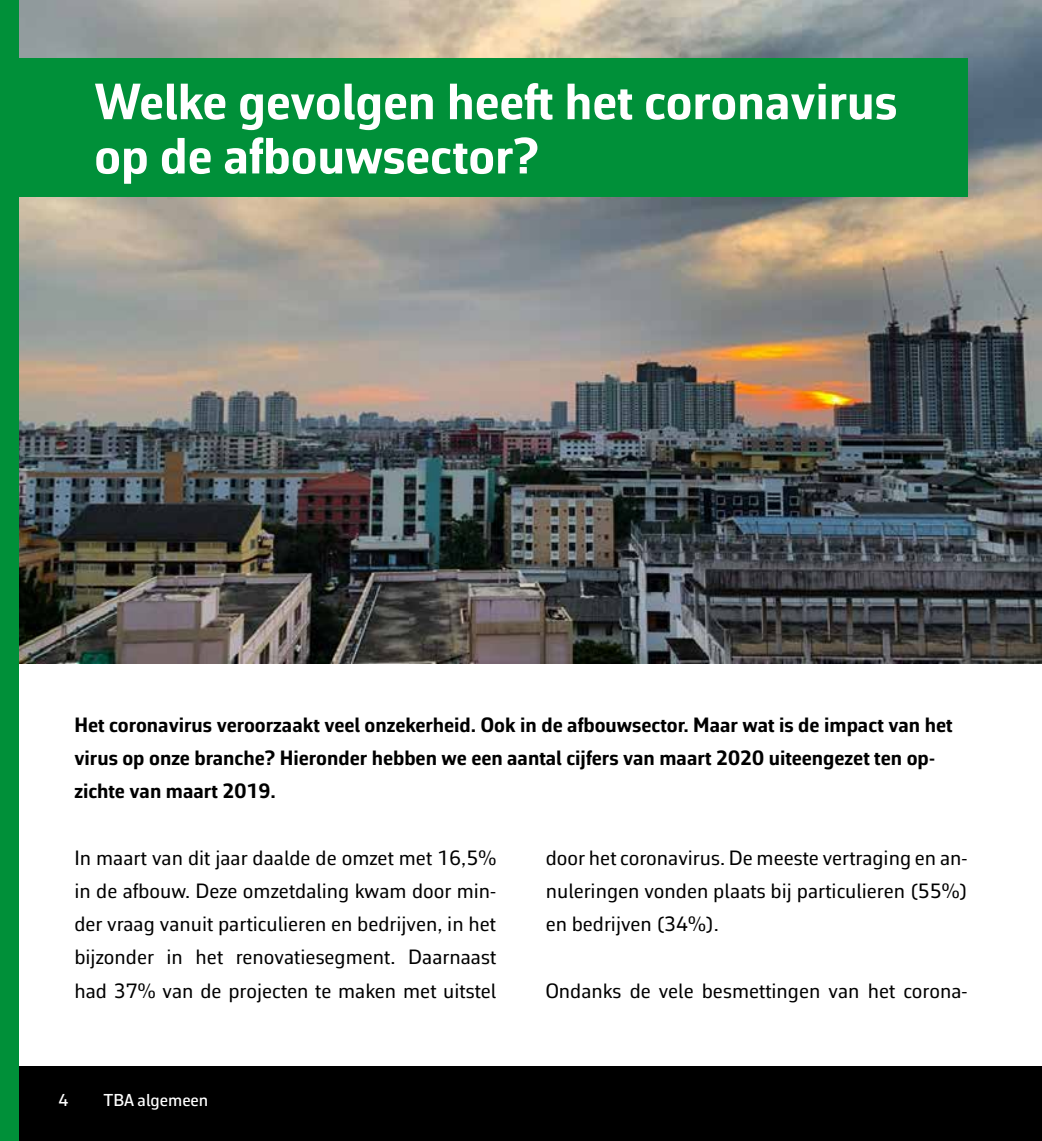
<style>
.page{position:relative;width:1042px;height:1141px;background:#fff}
.page>*{position:absolute;margin:0;border:0;box-sizing:border-box;transform-origin:0 0}
.t1{font:700 51.62px/54.2px "Corbeau Pro";color:#fff}
.t2{font:21px/33.2px "Corbeau Pro";color:#000;text-align:justify}
.t3{font:700 21px/33.2px "Corbeau Pro";color:#000}
.t4{font:500 17.5px "Corbeau Pro";color:#fff}
</style>
<div class="page">
<div style="left:0;top:1067px;width:1042px;height:74px;background:#000"></div>
<img style="left:19px;top:0;width:1023px;height:663px">
<div style="left:0;top:0;width:19px;height:1141px;background:#009039"></div>
<div style="left:0;top:58px;width:967px;height:139px;background:#009039"></div>
<h1 class="t1" style="left:94px;top:74px;width:804px">Welke gevolgen heeft het coronavirus op de afbouwsector?</h1>
<p class="t3" style="left:74px;top:707px;width:880px">Het coronavirus veroorzaakt veel onzekerheid. Ook in de afbouwsector. Maar wat is de impact van het virus op onze branche? Hieronder hebben we een aantal cijfers van maart 2020 uiteengezet ten op&shy;zichte van maart 2019.</p>
<p class="t2" style="left:74px;top:840px;width:423px">In maart van dit jaar daalde de omzet met 16,5% in de afbouw. Deze omzetdaling kwam door min&shy;der vraag vanuit particulieren en bedrijven, in het bijzonder in het renovatiesegment. Daarnaast had 37% van de projecten te maken met uitstel</p>
<p class="t2" style="left:546px;top:840px;width:423px">door het coronavirus. De meeste vertraging en an&shy;nuleringen vonden plaats bij particulieren (55%) en bedrijven (34%).</p>
<p class="t2" style="left:546px;top:973px;width:423px">Ondanks de vele besmettingen van het corona-</p>
<p class="t4" style="left:58px;top:1088px;width:12px">4</p>
<p class="t4" style="left:104px;top:1088px;width:106px">TBA algemeen</p>
</div>
